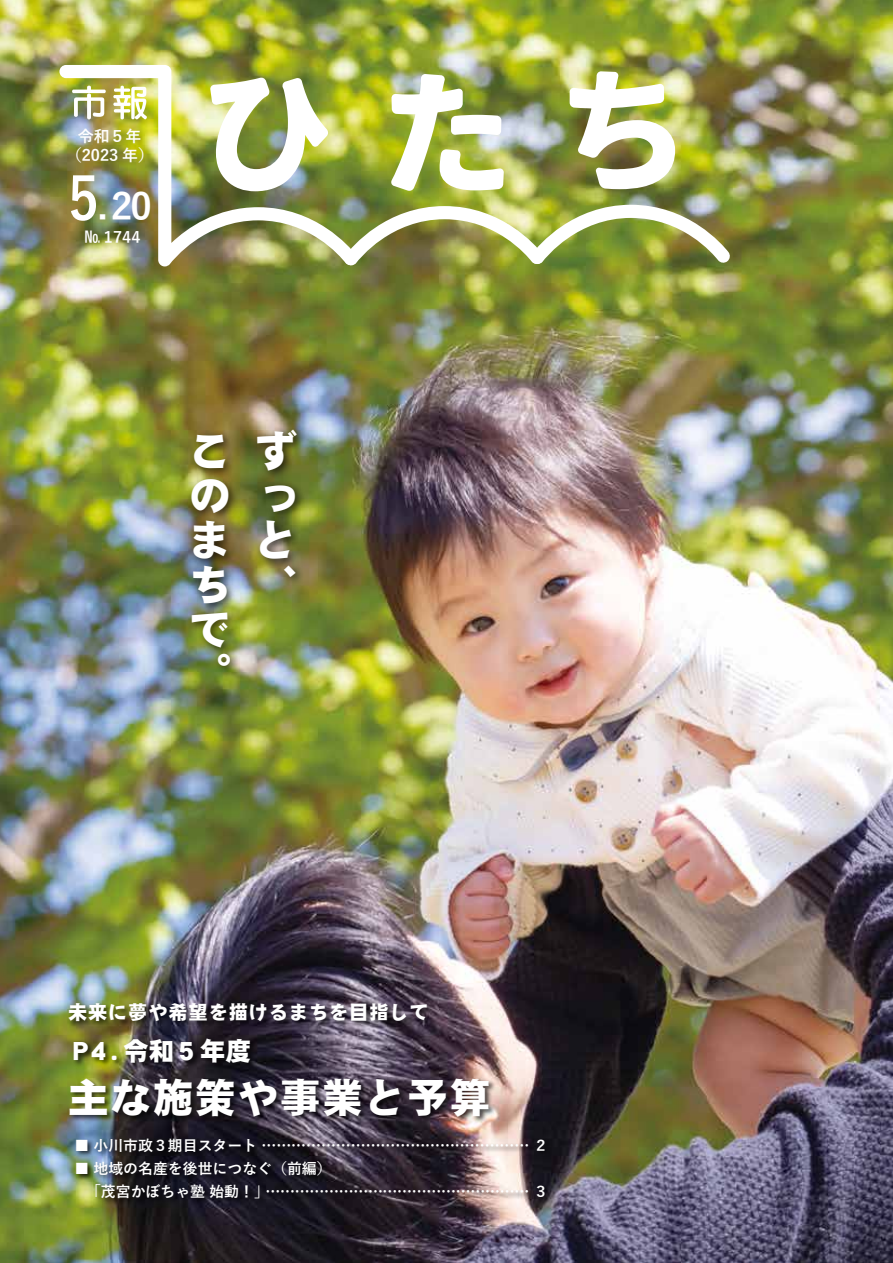
<style>
.page{position:relative;width:893px;height:1263px;background:#fff}
.page>*{position:absolute;margin:0;border:0;box-sizing:border-box;transform-origin:0 0}
.t1{font:42.45px/44.7px "DF Gothic EB WINP RKSJ H";color:#fff;text-align:justify}
.t2{font:40.35px "DF Gothic EB WINP RKSJ H";letter-spacing:.05em;color:#fff}
.t3{font:700 37.2px "Yu Gothic";color:#fff}
.t4{font:25.5px "DF Gothic EB WINP RKSJ H";color:#fff}
.t5{font:19.2px "DF Gothic EB WINP RKSJ H";letter-spacing:.05em;color:#fff}
.t6{font:700 15.9px/19.6px "Yu Gothic";color:#fff;text-align:center}
.t7{font:700 14.85px/23.4px "Yu Gothic";color:#fff}
.s1{font-size:58.5px}
</style>
<div class="page">
<img style="left:0;top:0;width:893px;height:1263px">
<img style="left:59px;top:65px;width:299px;height:201px">
<img style="left:344px;top:205px;width:387px;height:60px">
<img style="left:210px;top:78px;width:118px;height:113px">
<img style="left:391px;top:74px;width:113px;height:117px">
<img style="left:570px;top:71px;width:105px;height:118px">
<svg style="left:72px;top:86px;width:34px;height:33px"></svg>
<svg style="left:113px;top:86px;width:34px;height:33px"></svg>
<div style="left:74px;top:1136px;width:478px;height:70px;background:#000;opacity:.75"></div>
<div style="left:69px;top:1076px;width:427px;height:47px;background:#000;opacity:.7"></div>
<div style="left:72px;top:1036px;width:186px;height:33px;background:#000;opacity:.7"></div>
<div style="left:187px;top:425px;width:120px;height:252px;background:#000;opacity:.7"></div>
<div style="left:68px;top:1001px;width:366px;height:27px;background:#000;opacity:.7"></div>
<p class="t6" style="left:58px;top:126px;width:98px">令和５年<br>　（2023 年(</p>
<h3 class="t3" style="left:69px;top:185px;width:85px"><span class="s1">5</span>.20</h3>
<p class="t6" style="left:84px;top:228px;width:58px">No 1744</p>
<h1 class="t1" style="left:189px;top:428px;width:41px">このまちで</h1>
<h1 class="t1" style="left:189px;top:652px;width:43px">。</h1>
<h1 class="t1" style="left:255px;top:428px;width:44px">ずっと</h1>
<h1 class="t1" style="left:255px;top:562px;width:43px">、</h1>
<p class="t5" style="left:68px;top:1002px;width:362px">未来に夢や希望を描けるまちを目指して</p>
<h3 class="t4" style="left:86px;top:1037px;width:166px">４.令和５年度</h3>
<h3 class="t4" style="left:68px;top:1037px;width:27px">Ｐ</h3>
<h2 class="t2" style="left:68px;top:1077px;width:424px">主な施策や事業と予算</h2>
<p class="t7" style="left:74px;top:1134px;width:476px">■ 小川市政３期目スタート ...................................................... ２</p>
<p class="t7" style="left:74px;top:1157px;width:475px">■ 地域の名産を後世につなぐ（前編(<br>　 「茂宮かぼちゃ塾始動! ...「 ................................................... ３</p>
</div>
